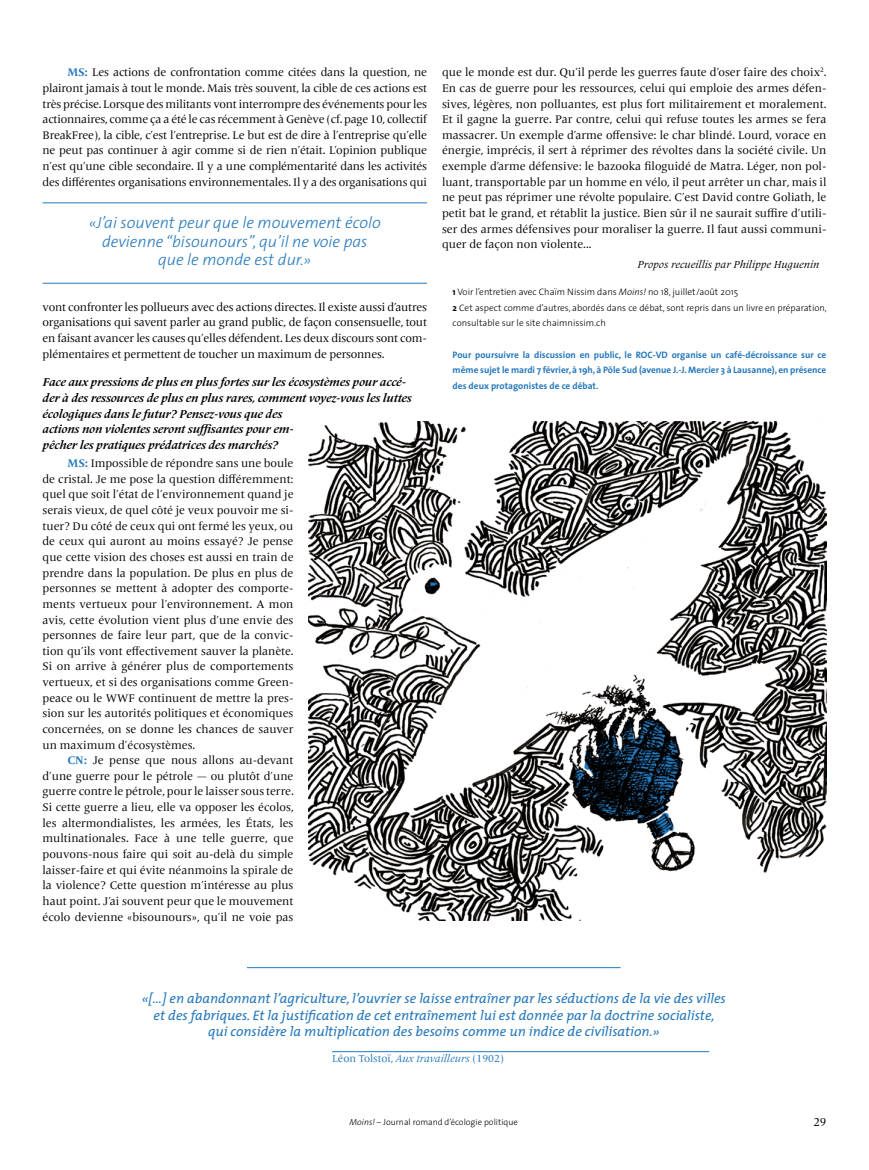
<style>
.page{position:relative;width:869px;height:1170px;background:#fff}
.page>*{position:absolute;margin:0;border:0;box-sizing:border-box;transform-origin:0 0}
.t1{font:italic 300 16.25px/18.8px "The Sans";color:#2578bd;text-align:center}
.t2{font:italic 13.75px/16.2px "The Mix";color:#2578bd;text-align:center}
.t3{font:italic 700 11.88px/15.6px "Frutiger Serif LT Pro";letter-spacing:-.01em;color:#000}
.t4{font:11.88px "Frutiger Serif LT Pro";color:#000}
.t5{font:11.5px/15.6px "Frutiger Serif LT Pro";color:#000;text-align:justify}
.t6{font:italic 10.62px "Frutiger Serif LT Pro";color:#000}
.t7{font:10.62px "Frutiger Serif LT Pro";color:#2578bd}
.t8{font:700 9.38px/15.6px "The Sans";color:#2578bd;text-align:justify}
.t9{font:300 9.38px/15.6px "The Sans";color:#000}
.t10{font:300 8.75px "The Sans";color:#000}
.s1{font-weight:700;color:#2578bd}
.s2{font-weight:700}
.s3{font-style:italic}
</style>
<div class="page">
<img style="left:309px;top:421px;width:517px;height:499px">
<hr style="left:43px;top:203px;width:384px;height:1px;background:#2578bd">
<hr style="left:43px;top:283px;width:384px;height:1px;background:#2578bd">
<hr style="left:247px;top:967px;width:373px;height:1px;background:#2578bd">
<hr style="left:332px;top:1051px;width:377px;height:1px;background:#2578bd">
<p class="t5" style="left:43px;top:65px;width:386px;text-indent:25px"><span class="s1">MS:</span> Les actions de confrontation comme citées dans la question, ne plairont jamais à tout le monde. Mais très souvent, la cible de ces actions est très précise. Lorsque des militants vont interrompre des événements pour les actionnaires, comme ça a été le cas récemment à Genève (cf. page 10, collectif BreakFree), la cible, c’est l’entreprise. Le but est de dire à l’entreprise qu’elle ne peut pas continuer à agir comme si de rien n’était. L’opinion publique n’est qu’une cible secondaire. Il y a une complémentarité dans les activités des différentes organisations environnementales. Il y a des organisations qui</p>
<h1 class="t1" style="left:89px;top:212px;width:293px">«J’ai souvent peur que le mouvement écolo devienne “bisounours”, qu’il ne voie pas que le monde est dur.»</h1>
<p class="t5" style="left:43px;top:299px;width:386px">vont confronter les pollueurs avec des actions directes. Il existe aussi d’autres organisations qui savent parler au grand public, de façon consensuelle, tout en faisant avancer les causes qu’elles défendent. Les deux discours sont com&shy;plémentaires et permettent de toucher un maximum de personnes.</p>
<p class="t3" style="left:43px;top:374px;width:370px">Face aux pressions de plus en plus fortes sur les écosystèmes pour accé&shy;der à des ressources de plus en plus rares, comment voyez-vous les luttes écologiques dans le futur? Pensez-vous que des<br>actions non violentes seront suffisantes pour em-<br>pêcher les pratiques prédatrices des marchés?</p>
<p class="t5" style="left:43px;top:455px;width:253px;text-indent:25px"><span class="s1">MS:</span> Impossible de répondre sans une boule de cristal. Je me pose la question différemment: quel que soit l’état de l’environnement quand je serais vieux, de quel côté je veux pouvoir me si&shy;tuer? Du côté de ceux qui ont fermé les yeux, ou de ceux qui auront au moins essayé? Je pense que cette vision des choses est aussi en train de prendre dans la population. De plus en plus de personnes se mettent à adopter des comporte&shy;ments vertueux pour l’environnement. A mon avis, cette évolution vient plus d’une envie des personnes de faire leur part, que de la convic&shy;tion qu’ils vont effectivement sauver la planète.<br>Si on arrive à générer plus de comportements vertueux, et si des organisations comme Green&shy;peace ou le WWF continuent de mettre la pres&shy;sion sur les autorités politiques et économiques concernées, on se donne les chances de sauver un maximum d’écosystèmes.</p>
<p class="t5" style="left:43px;top:752px;width:253px;text-indent:25px"><span class="s1">CN:</span> Je pense que nous allons au-devant d’une guerre pour le pétrole — ou plutôt d’une guerre contre le pétrole, pour le laisser sous terre.<br>Si cette guerre a lieu, elle va opposer les écolos, les altermondialistes, les armées, les États, les multinationales. Face à une telle guerre, que pouvons-nous faire qui soit au-delà du simple laisser-faire et qui évite néanmoins la spirale de la violence? Cette question m’intéresse au plus haut point. J’ai souvent peur que le mouvement écolo devienne «bisounours», qu’il ne voie pas</p>
<p class="t5" style="left:442px;top:65px;width:386px">que le monde est dur. Qu’il perde les guerres faute d’oser faire des choix<sup>2</sup>.<br>En cas de guerre pour les ressources, celui qui emploie des armes défen&shy;sives, légères, non polluantes, est plus fort militairement et moralement.<br>Et il gagne la guerre. Par contre, celui qui refuse toutes les armes se fera massacrer. Un exemple d’arme offensive: le char blindé. Lourd, vorace en énergie, imprécis, il sert à réprimer des révoltes dans la société civile. Un exemple d’arme défensive: le bazooka filoguidé de Matra. Léger, non pol&shy;luant, transportable par un homme en vélo, il peut arrêter un char, mais il ne peut pas réprimer une révolte populaire. C’est David contre Goliath, le petit bat le grand, et rétablit la justice. Bien sûr il ne saurait suffire d’utili&shy;ser des armes défensives pour moraliser la guerre. Il faut aussi communi&shy;quer de façon non violente...</p>
<p class="t6" style="left:637px;top:258px;width:183px">Propos recueillis par Philippe Huguenin</p>
<p class="t9" style="left:452px;top:284px;width:375px"><span class="s2">1</span> Voir l’entretien avec Chaïm Nissim dans <span class="s3">Moins!</span> no 18, juillet/août 2015<br><span class="s2">2</span> Cet aspect comme d’autres, abordés dans ce débat, sont repris dans un livre en préparation, consultable sur le site chaimnissim.ch</p>
<p class="t8" style="left:452px;top:346px;width:375px">Pour poursuivre la discussion en public, le ROC-VD organise un café-décroissance sur ce même sujet le mardi 7 février, à 19h, à Pôle Sud (avenue J.-J. Mercier 3 à Lausanne), en présence des deux protagonistes de ce débat.</p>
<p class="t2" style="left:142px;top:989px;width:585px">«[…] en abandonnant l’agriculture, l’ouvrier se laisse entraîner par les séductions de la vie des villes et des fabriques. Et la justification de cet entraînement lui est donnée par la doctrine socialiste, qui considère la multiplication des besoins comme un indice de civilisation.»</p>
<p class="t7" style="left:332px;top:1052px;width:173px">Léon Tolstoï, <span class="s3">Aux travailleurs</span> (1902)</p>
<p class="t10" style="left:349px;top:1114px;width:170px"><span class="s3">Moins!</span> – Journal romand d’écologie politique</p>
<p class="t4" style="left:813px;top:1114px;width:15px">29</p>
</div>
